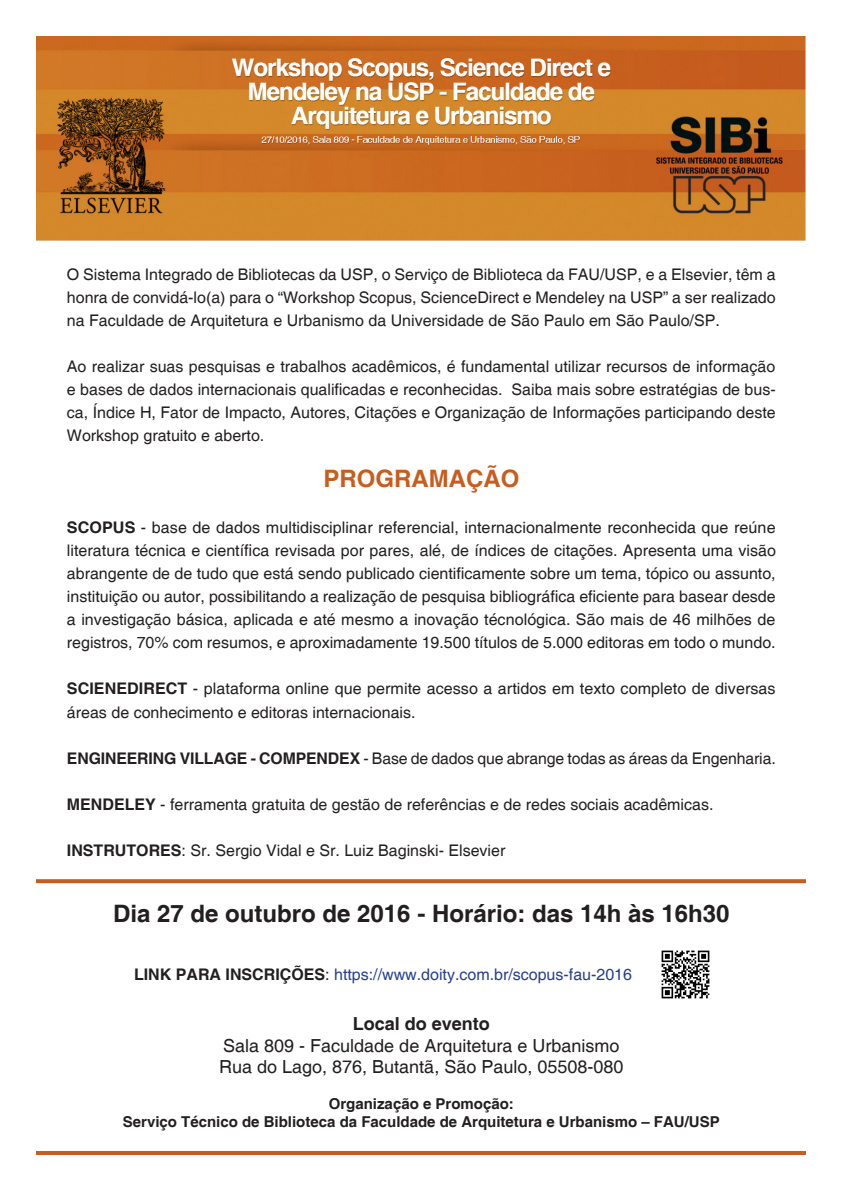
<style>
.page{position:relative;width:842px;height:1191px;background:#fff}
.page>*{position:absolute;margin:0;border:0;box-sizing:border-box;transform-origin:0 0}
.t1{font:700 24px "Helvetica";color:#231f20}
.t2{font:700 24px "Helvetica";color:#c75d1f}
.t3{font:18px "Helvetica";color:#231f20}
.t4{font:700 18px "Helvetica";color:#231f20}
.t5{font:16px/23px "Helvetica";color:#231f20;text-align:justify}
.t6{font:16px "Helvetica";color:#253f8e}
.t7{font:700 15px/18px "Helvetica";color:#231f20;text-align:center}
.s1{font-weight:700}
.s2{font-weight:700;color:#231f20}
.s3{color:#231f20}
</style>
<div class="page">
<img style="left:37px;top:36px;width:769px;height:205px">
<svg style="left:36px;top:879px;width:770px;height:4px;background:#c7642a"></svg>
<hr style="left:36px;top:1151px;width:770px;height:4px;background:#c75d1f">
<img style="left:661px;top:950px;width:49px;height:49px">
<p class="t5" style="left:67px;top:264px;width:710px">O Sistema Integrado de Bibliotecas da USP, o Serviço de Biblioteca da FAU/USP, e a Elsevier, têm a honra de convidá-lo(a) para o “Workshop Scopus, ScienceDirect e Mendeley na USP” a ser realizado na Faculdade de Arquitetura e Urbanismo da Universidade de São Paulo em São Paulo/SP.</p>
<p class="t5" style="left:67px;top:356px;width:710px">Ao realizar suas pesquisas e trabalhos acadêmicos, é fundamental utilizar recursos de informação e bases de dados internacionais qualificadas e reconhecidas. Saiba mais sobre estratégias de bus&shy;ca, Índice H, Fator de Impacto, Autores, Citações e Organização de Informações participando deste Workshop gratuito e aberto.</p>
<p class="t2" style="left:323px;top:464px;width:197px">PROGRAMAÇÃO</p>
<p class="t5" style="left:67px;top:517px;width:710px"><span class="s1">SCOPUS</span> - base de dados multidisciplinar referencial, internacionalmente reconhecida que reúne literatura técnica e científica revisada por pares, alé, de índices de citações. Apresenta uma visão abrangente de de tudo que está sendo publicado cientificamente sobre um tema, tópico ou assunto, instituição ou autor, possibilitando a realização de pesquisa bibliográfica eficiente para basear desde a investigação básica, aplicada e até mesmo a inovação técnológica. São mais de 46 milhões de registros, 70% com resumos, e aproximadamente 19.500 títulos de 5.000 editoras em todo o mundo.</p>
<p class="t5" style="left:67px;top:678px;width:710px"><span class="s1">SCIENEDIRECT</span> - plataforma online que permite acesso a artidos em texto completo de diversas áreas de conhecimento e editoras internacionais.</p>
<p class="t5" style="left:67px;top:747px;width:710px"><span class="s1">ENGINEERING VILLAGE - COMPENDEX</span> - Base de dados que abrange todas as áreas da Engenharia.</p>
<p class="t5" style="left:67px;top:793px;width:648px"><span class="s1">MENDELEY</span> - ferramenta gratuita de gestão de referências e de redes sociais acadêmicas.</p>
<p class="t5" style="left:67px;top:839px;width:440px"><span class="s1">INSTRUTORES</span>: Sr. Sergio Vidal e Sr. Luiz Baginski- Elsevier</p>
<p class="t1" style="left:113px;top:899px;width:618px">Dia 27 de outubro de 2016 - Horário: das 14h às 16h30</p>
<p class="t6" style="left:134px;top:964px;width:499px"><span class="s2">LINK PARA INSCRIÇÕES</span><span class="s3">:</span> https://www.doity.com.br/scopus-fau-2016</p>
<p class="t4" style="left:353px;top:1012px;width:139px">Local do evento</p>
<p class="t3" style="left:223px;top:1035px;width:398px">Sala 809 - Faculdade de Arquitetura e Urbanismo</p>
<p class="t3" style="left:219px;top:1056px;width:406px">Rua do Lago, 876, Butantã, São Paulo, 05508-080</p>
<p class="t7" style="left:123px;top:1095px;width:598px">Organização e Promoção:<br>Serviço Técnico de Biblioteca da Faculdade de Arquitetura e Urbanismo – FAU/USP</p>
</div>
